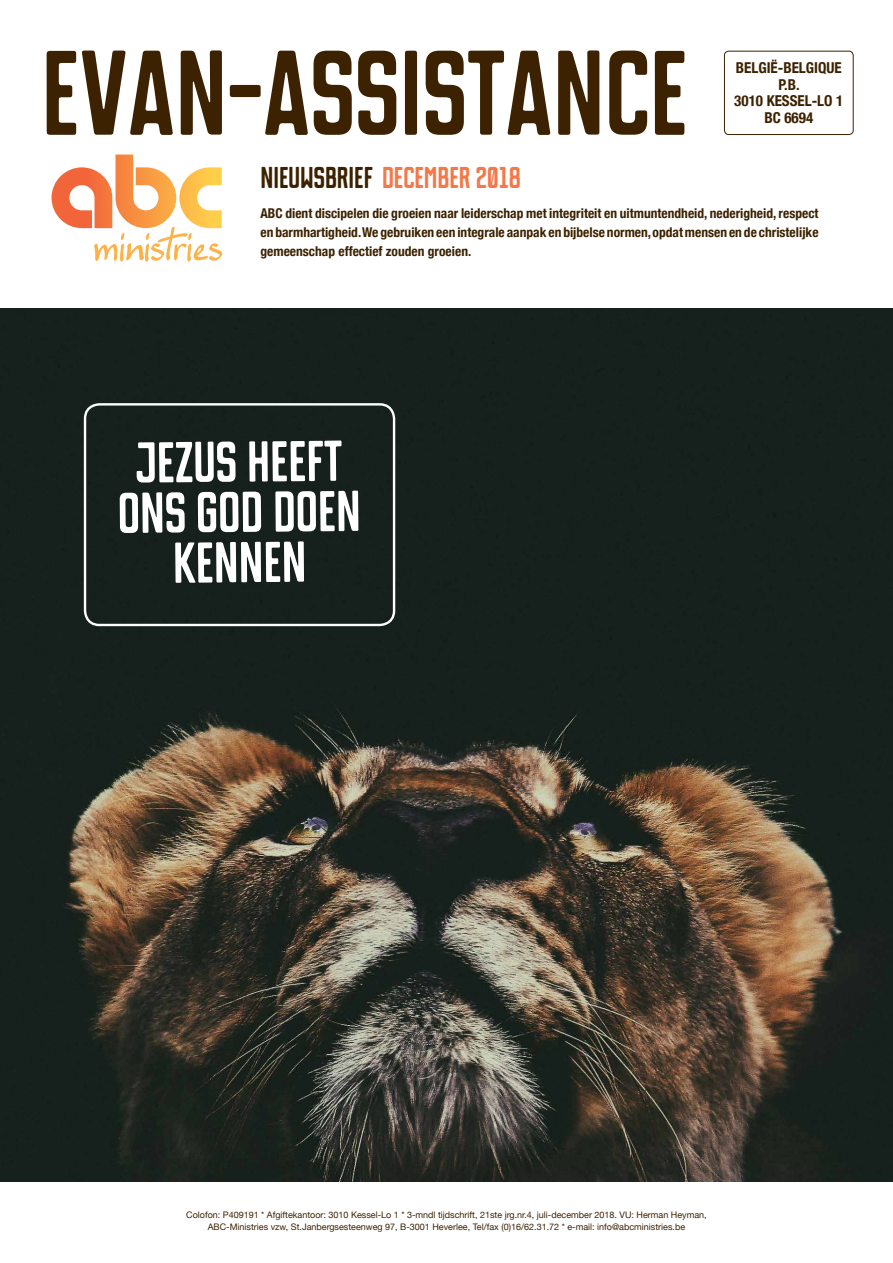
<style>
.page{position:relative;width:893px;height:1263px;background:#fff}
.page>*{position:absolute;margin:0;border:0;box-sizing:border-box;transform-origin:0 0}
.t1{font:700 105.15px "Mr Alex";letter-spacing:.005em;color:#3c2200}
.t2{font:700 50.25px/50.2px "Mr Alex";letter-spacing:-.01em;color:#fff;text-align:center}
.t3{font:700 26.4px "Mr Alex";color:#f47848}
.t4{font:700 condensed 15px/16.5px "Helvetica Neue";color:#3c2200;text-align:center}
.t5{font:700 condensed 13.5px/18.8px "Helvetica Neue";color:#3c2200;text-align:justify}
.t6{font:9px/12px "Helvetica Neue";color:#3c2200;text-align:center}
.s1{color:#3c2200}
</style>
<div class="page">
<img style="left:0;top:308px;width:893px;height:873px">
<div style="left:724px;top:51px;width:130px;height:84px;border:1px solid #3c2200;border-radius:4px"></div>
<svg style="left:52px;top:155px;width:170px;height:107px"></svg>
<div style="left:84px;top:403px;width:311px;height:223px;border:2px solid #fff;border-radius:14px"></div>
<h1 class="t1" style="left:41px;top:29px;width:648px">EVAN-ASSISTANCE</h1>
<h3 class="t3" style="left:260px;top:162px;width:262px"><span class="s1">NIEUWSBRIEF</span> DECEMBER 2018</h3>
<h3 class="t4" style="left:734px;top:59px;width:111px">BELGIË-BELGIQUE<br>P.B.<br>3010 KESSEL-LO 1<br>BC 6694</h3>
<p class="t5" style="left:260px;top:204px;width:560px">ABC dient discipelen die groeien naar leiderschap met integriteit en uitmuntendheid, nederigheid, respect en barmhartigheid. We gebruiken een integrale aanpak en bijbelse normen, opdat mensen en de christelijke gemeenschap effectief zouden groeien.</p>
<h2 class="t2" style="left:118px;top:438px;width:245px">JEZUS HEEFT<br>ONS GOD DOEN<br>KENNEN</h2>
<p class="t6" style="left:186px;top:1209px;width:522px">Colofon: P409191 * Afgiftekantoor: 3010 Kessel-Lo 1 * 3-mndl tijdschrift, 21ste jrg.nr.4, juli-december 2018. VU: Herman Heyman,<br>ABC-Ministries vzw, St.Janbergsesteenweg 97, B-3001 Heverlee, Tel/fax (0)16/62.31.72 * e-mail: info@abcministries.be</p>
</div>
